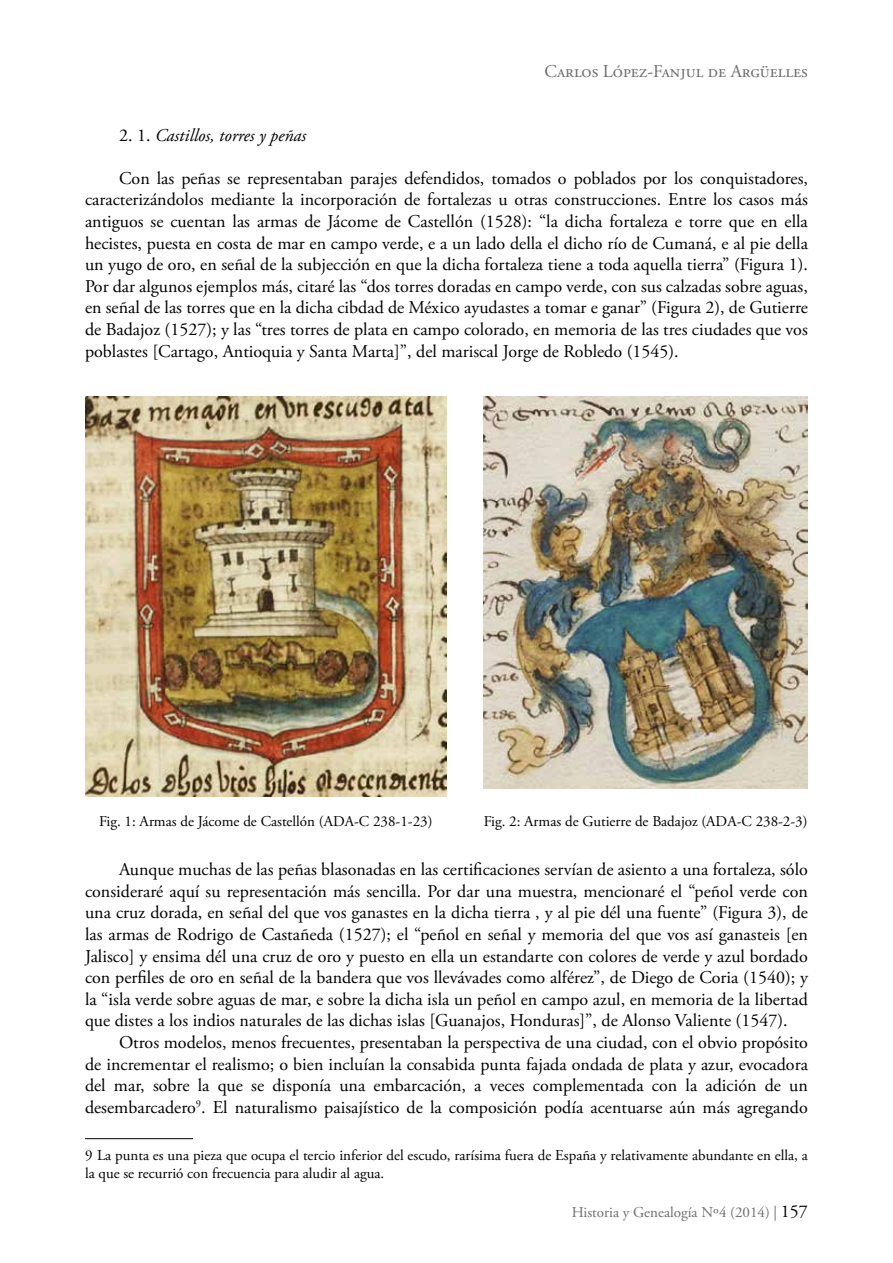
<style>
.page{position:relative;width:893px;height:1263px;background:#fff}
.page>*{position:absolute;margin:0;border:0;box-sizing:border-box;transform-origin:0 0}
.t1{font:18px/21.6px "Adobe Garamond Pro";color:#000;text-align:justify}
.t2{font:18px "Adobe Garamond Pro";color:#6d6e71}
.t3{font:italic 18px "Adobe Garamond Pro";color:#000}
.t4{font:15px/18px "Adobe Garamond Pro";color:#000}
.t5{font:15px "Adobe Garamond Pro";color:#6d6e71}
.s1{font-style:normal}
.s2{font-size:18px;color:#000}
</style>
<div class="page">
<hr style="left:85px;top:1138px;width:108px;height:1px;background:#000">
<img style="left:85px;top:396px;width:361px;height:400px">
<img style="left:484px;top:396px;width:324px;height:393px">
<p class="t2" style="left:545px;top:60px;width:265px">Carlos López-Fanjul de Argüelles</p>
<p class="t3" style="left:119px;top:124px;width:189px"><span class="s1">2. 1.</span> Castillos, torres y peñas</p>
<p class="t1" style="left:85px;top:168px;width:725px;text-indent:34px">Con las peñas se representaban parajes defendidos, tomados o poblados por los conquistadores, caracterizándolos mediante la incorporación de fortalezas u otras construcciones. Entre los casos más antiguos se cuentan las armas de Jácome de Castellón (1528): “la dicha fortaleza e torre que en ella hecistes, puesta en costa de mar en campo verde, e a un lado della el dicho río de Cumaná, e al pie della un yugo de oro, en señal de la subjección en que la dicha fortaleza tiene a toda aquella tierra” (Figura 1).<br>Por dar algunos ejemplos más, citaré las “dos torres doradas en campo verde, con sus calzadas sobre aguas, en señal de las torres que en la dicha cibdad de México ayudastes a tomar e ganar” (Figura 2), de Gutierre de Badajoz (1527); y las “tres torres de plata en campo colorado, en memoria de las tres ciudades que vos poblastes [Cartago, Antioquia y Santa Marta]”, del mariscal Jorge de Robledo (1545).</p>
<p class="t4" style="left:99px;top:813px;width:335px">Fig. 1: Armas de Jácome de Castellón (ADA-C 238-1-23)</p>
<p class="t4" style="left:484px;top:813px;width:325px">Fig. 2: Armas de Gutierre de Badajoz (ADA-C 238-2-3)</p>
<p class="t1" style="left:85px;top:859px;width:724px;text-indent:34px">Aunque muchas de las peñas blasonadas en las certificaciones servían de asiento a una fortaleza, sólo consideraré aquí su representación más sencilla. Por dar una muestra, mencionaré el “peñol verde con una cruz dorada, en señal del que vos ganastes en la dicha tierra , y al pie dél una fuente” (Figura 3), de las armas de Rodrigo de Castañeda (1527); el “peñol en señal y memoria del que vos así ganasteis [en Jalisco] y ensima dél una cruz de oro y puesto en ella un estandarte con colores de verde y azul bordado con perfiles de oro en señal de la bandera que vos llevávades como alférez”, de Diego de Coria (1540); y la “isla verde sobre aguas de mar, e sobre la dicha isla un peñol en campo azul, en memoria de la libertad que distes a los indios naturales de las dichas islas [Guanajos, Honduras]”, de Alonso Valiente (1547).</p>
<p class="t1" style="left:85px;top:1032px;width:725px;text-indent:34px">Otros modelos, menos frecuentes, presentaban la perspectiva de una ciudad, con el obvio propósito de incrementar el realismo; o bien incluían la consabida punta fajada ondada de plata y azur, evocadora del mar, sobre la que se disponía una embarcación, a veces complementada con la adición de un desembarcadero<sup>9</sup>. El naturalismo paisajístico de la composición podía acentuarse aún más agregando</p>
<p class="t4" style="left:85px;top:1147px;width:724px">9 La punta es una pieza que ocupa el tercio inferior del escudo, rarísima fuera de España y relativamente abundante en ella, a la que se recurrió con frecuencia para aludir al agua.</p>
<p class="t5" style="left:572px;top:1203px;width:238px">Historia y Genealogía Nº4 (2014) | <span class="s2">157</span></p>
</div>
